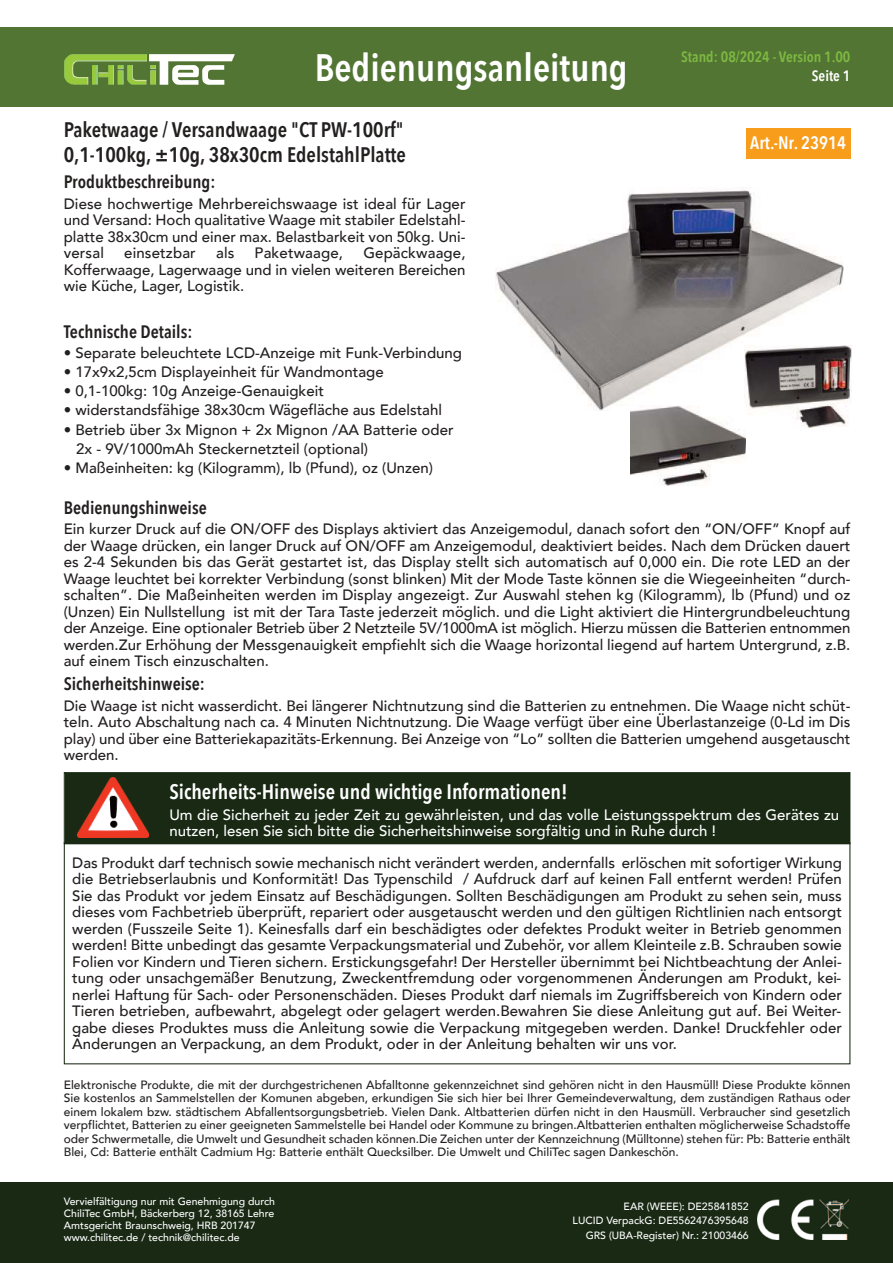
<style>
.page{position:relative;width:893px;height:1263px;background:#fff}
.page>*{position:absolute;margin:0;border:0;box-sizing:border-box;transform-origin:0 0}
.t1{font:600 38.1px "Avenir Next Condensed";color:#fff}
.t2{font:600 21px "Avenir Next Condensed";color:#221f1f}
.t3{font:600 21px "Avenir Next Condensed";color:#fff}
.t4{font:600 18px "Avenir Next Condensed";color:#221f1f}
.t5{font:600 18px "Avenir Next Condensed";color:#fff}
.t6{font:500 15px/16.5px "Avenir";color:#221f1f;text-align:justify}
.t7{font:500 15px/16.5px "Avenir";color:#fff}
.t8{font:600 15px "Avenir Next Condensed";color:#7eb941}
.t9{font:600 15px "Avenir Next Condensed";color:#fff}
.t10{font:500 12px/13.5px "Avenir";color:#221f1f;text-align:justify}
.t11{font:500 10.5px/12px "Avenir";color:#fff}
</style>
<div class="page">
<div style="left:0;top:27px;width:893px;height:79px;background:#527534"></div>
<div style="left:0;top:1182px;width:893px;height:81px;background:#192914"></div>
<img style="left:820px;top:1199px;width:29px;height:40px">
<img style="left:757px;top:1199px;width:56px;height:40px">
<img style="left:64px;top:54px;width:171px;height:31px">
<div style="left:746px;top:128px;width:104px;height:31px;background:#f89c1b"></div>
<img style="left:495px;top:187px;width:348px;height:224px">
<div style="left:65px;top:773px;width:784px;height:70px;background:#192914"></div>
<div style="left:64px;top:772px;width:786px;height:72px;border:1px solid #192914"></div>
<img style="left:77px;top:777px;width:72px;height:60px">
<div style="left:740px;top:346px;width:116px;height:82px;background:#fff"></div>
<img style="left:745px;top:346px;width:107px;height:82px">
<div style="left:630px;top:404px;width:116px;height:82px;background:#fff"></div>
<img style="left:630px;top:406px;width:116px;height:79px">
<h1 class="t1" style="left:315px;top:52px;width:315px">Bedienungsanleitung</h1>
<p class="t8" style="left:681px;top:50px;width:171px">Stand: 08/2024 - Version 1.00</p>
<p class="t9" style="left:812px;top:70px;width:40px">Seite 1</p>
<h2 class="t2" style="left:64px;top:121px;width:341px">Paketwaage / Versandwaage "CT PW-100rf"</h2>
<p class="t4" style="left:64px;top:174px;width:153px">Produktbeschreibung:</p>
<p class="t6" style="left:64px;top:197px;width:403px">Diese hochwertige Mehrbereichswaage ist ideal für Lager und Versand: Hoch qualitative Waage mit stabiler Edelstahl&shy;platte 38x30cm und einer max. Belastbarkeit von 50kg. Uni&shy;versal</p>
<h2 class="t2" style="left:64px;top:146px;width:344px">0,1-100kg, ±10g, 38x30cm EdelstahlPlatte</h2>
<p class="t6" style="left:64px;top:246px;width:403px;text-indent:300px">Gepäckwaage, Kofferwaage, Lagerwaage und in vielen weiteren Bereichen wie Küche, Lager, Logistik.</p>
<p class="t4" style="left:64px;top:324px;width:130px">Technische Details:</p>
<p class="t6" style="left:64px;top:346px;width:400px">ï Separate beleuchtete LCD-Anzeige mit Funk-Verbindung</p>
<p class="t6" style="left:64px;top:365px;width:321px">ï 17x9x2,5cm Displayeinheit für Wandmontage</p>
<p class="t6" style="left:64px;top:384px;width:262px">ï 0,1-100kg: 10g Anzeige-Genauigkeit</p>
<p class="t6" style="left:64px;top:404px;width:380px">ï widerstandsfähige 38x30cm Wägefläche aus Edelstahl</p>
<p class="t6" style="left:64px;top:423px;width:391px">ï Betrieb über 3x Mignon + 2x Mignon /AA Batterie oder</p>
<p class="t6" style="left:76px;top:442px;width:293px">2x - 9V/1000mAh Steckernetzteil (optional)</p>
<p class="t6" style="left:64px;top:461px;width:371px">ï Maßeinheiten: kg (Kilogramm), lb (Pfund), oz (Unzen)</p>
<p class="t6" style="left:124px;top:246px;width:73px">einsetzbar</p>
<p class="t6" style="left:216px;top:246px;width:20px">als</p>
<p class="t6" style="left:255px;top:246px;width:90px">Paketwaage,</p>
<p class="t5" style="left:750px;top:135px;width:97px">Art.-Nr. 23914</p>
<p class="t4" style="left:64px;top:500px;width:144px">Bedienungshinweise</p>
<p class="t6" style="left:64px;top:522px;width:788px">Ein kurzer Druck auf die ON/OFF des Displays aktiviert das Anzeigemodul, danach sofort den “ON/OFF” Knopf auf der Waage drücken, ein langer Druck auf ON/OFF am Anzeigemodul, deaktiviert beides. Nach dem Drücken dauert es 2-4 Sekunden bis das Gerät gestartet ist, das Display stellt sich automatisch auf 0,000 ein. Die rote LED an der Waage leuchtet bei korrekter Verbindung (sonst blinken) Mit der Mode Taste können sie die Wiegeeinheiten “durch&shy;schalten”. Die Maßeinheiten werden im Display angezeigt. Zur Auswahl stehen kg (Kilogramm), lb (Pfund) und oz (Unzen) Ein Nullstellung ist mit der Tara Taste jederzeit möglich. und die Light aktiviert die Hintergrundbeleuchtung der Anzeige. Eine optionaler Betrieb über 2 Netzteile 5V/1000mA ist möglich. Hierzu müssen die Batterien entnommen werden.Zur Erhöhung der Messgenauigkeit empfiehlt sich die Waage horizontal liegend auf hartem Untergrund, z.B. auf einem Tisch einzuschalten.</p>
<p class="t4" style="left:64px;top:676px;width:143px">Sicherheitshinweise:</p>
<p class="t6" style="left:64px;top:699px;width:788px">Die Waage ist nicht wasserdicht. Bei längerer Nichtnutzung sind die Batterien zu entnehmen. Die Waage nicht schüt&shy;teln. Auto Abschaltung nach ca. 4 Minuten Nichtnutzung. Die Waage verfügt über eine Überlastanzeige (0-Ld im Dis play) und über eine Batteriekapazitäts-Erkennung. Bei Anzeige von “Lo” sollten die Batterien umgehend ausgetauscht werden.</p>
<h2 class="t3" style="left:169px;top:782px;width:400px">Sicherheits-Hinweise und wichtige Informationen!</h2>
<p class="t7" style="left:169px;top:808px;width:671px">Um die Sicherheit zu jeder Zeit zu gewährleisten, und das volle Leistungsspektrum des Gerätes zu nutzen, lesen Sie sich bitte die Sicherheitshinweise sorgfältig und in Ruhe durch !</p>
<p class="t6" style="left:72px;top:856px;width:771px">Das Produkt darf technisch sowie mechanisch nicht verändert werden, andernfalls erlöschen mit sofortiger Wirkung die Betriebserlaubnis und Konformität! Das Typenschild / Aufdruck darf auf keinen Fall entfernt werden! Prüfen Sie das Produkt vor jedem Einsatz auf Beschädigungen. Sollten Beschädigungen am Produkt zu sehen sein, muss dieses vom Fachbetrieb überprüft, repariert oder ausgetauscht werden und den gültigen Richtlinien nach entsorgt werden (Fusszeile Seite 1). Keinesfalls darf ein beschädigtes oder defektes Produkt weiter in Betrieb genommen werden! Bitte unbedingt das gesamte Verpackungsmaterial und Zubehör, vor allem Kleinteile z.B. Schrauben sowie Folien vor Kindern und Tieren sichern. Erstickungsgefahr! Der Hersteller übernimmt bei Nichtbeachtung der Anlei&shy;tung oder unsachgemäßer Benutzung, Zweckentfremdung oder vorgenommenen Änderungen am Produkt, kei&shy;nerlei Haftung für Sach- oder Personenschäden. Dieses Produkt darf niemals im Zugriffsbereich von Kindern oder Tieren betrieben, aufbewahrt, abgelegt oder gelagert werden.Bewahren Sie diese Anleitung gut auf. Bei Weiter&shy;gabe dieses Produktes muss die Anleitung sowie die Verpackung mitgegeben werden. Danke! Druckfehler oder Änderungen an Verpackung, an dem Produkt, oder in der Anleitung behalten wir uns vor.</p>
<p class="t10" style="left:64px;top:1079px;width:788px">Elektronische Produkte, die mit der durchgestrichenen Abfalltonne gekennzeichnet sind gehören nicht in den Hausmüll! Diese Produkte können Sie kostenlos an Sammelstellen der Komunen abgeben, erkundigen Sie sich hier bei Ihrer Gemeindeverwaltung, dem zuständigen Rathaus oder einem lokalem bzw. städtischem Abfallentsorgungsbetrieb. Vielen Dank. Altbatterien dürfen nicht in den Hausmüll. Verbraucher sind gesetzlich verpflichtet, Batterien zu einer geeigneten Sammelstelle bei Handel oder Kommune zu bringen.Altbatterien enthalten möglicherweise Schadstoffe oder Schwermetalle, die Umwelt und Gesundheit schaden können.Die Zeichen unter der Kennzeichnung (Mülltonne) stehen für: Pb: Batterie enthält Blei, Cd: Batterie enthält Cadmium Hg: Batterie enthält Quecksilber. Die Umwelt und ChiliTec sagen Dankeschön.</p>
<p class="t11" style="left:64px;top:1197px;width:213px">Vervielfältigung nur mit Genehmigung durch ChiliTec GmbH, Bäckerberg 12, 38165 Lehre Amtsgericht Braunschweig, HRB 201747 www.chilitec.de / technik@chilitec.de</p>
<p class="t11" style="left:573px;top:1200px;width:178px;line-height:14.7px;text-align:right">EAR (WEEE): DE25841852<br>LUCID VerpackG: DE5562476395648<br>GRS (UBA-Register) Nr.: 21003466</p>
</div>
